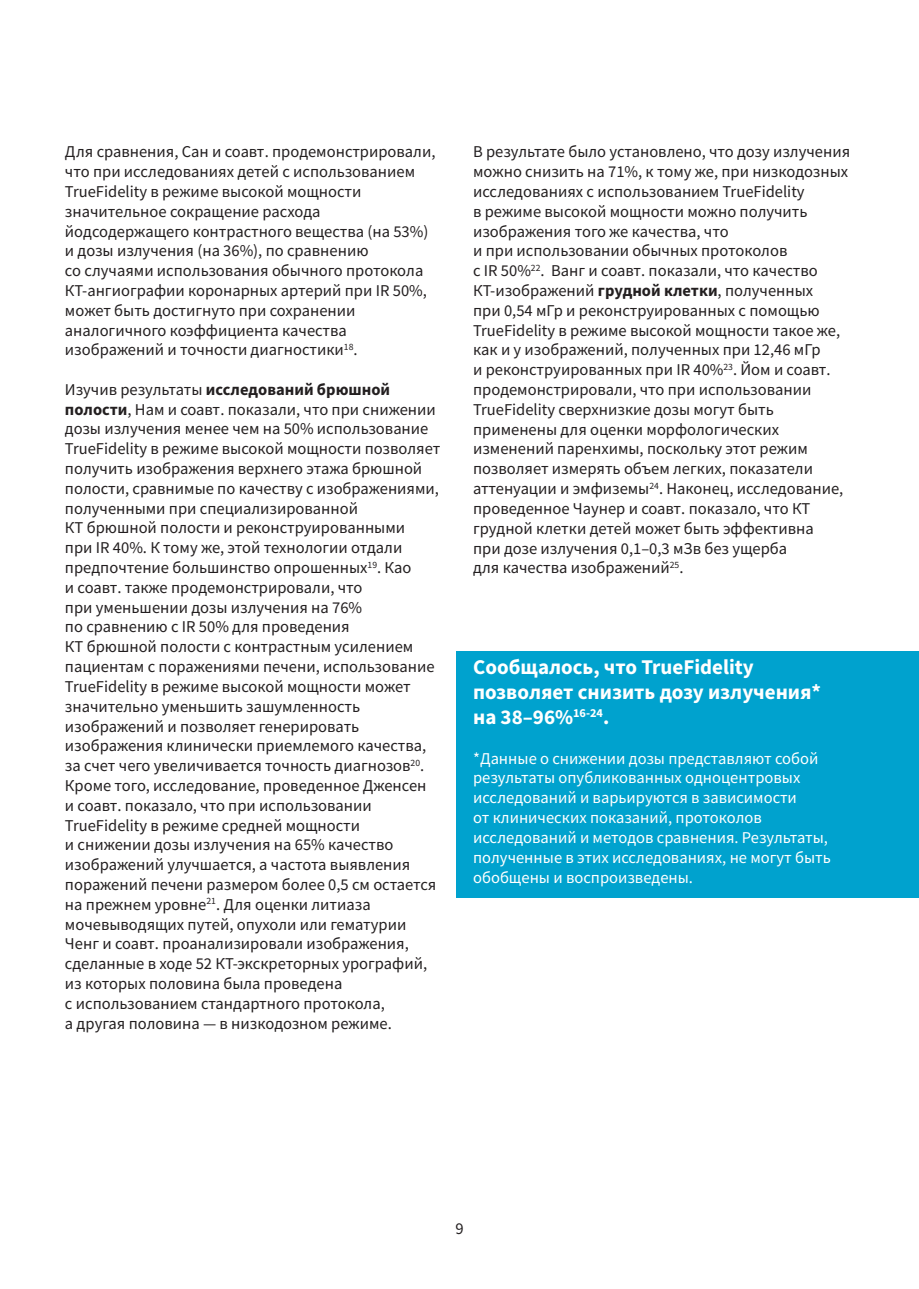
<style>
.page{position:relative;width:919px;height:1289px;background:#fff}
.page>*{position:absolute;margin:0;border:0;box-sizing:border-box;transform-origin:0 0}
.t1{font:700 21px/25.2px "Source Sans Pro";color:#fff}
.t2{font:16.5px/19.8px "Source Sans Pro";color:#231f20}
.t3{font:16.5px/19.8px "Source Sans Pro";color:#fff}
.s1{font-weight:700}
</style>
<div class="page">
<div style="left:456px;top:651px;width:462px;height:247px;background:#00a2ce"></div>
<p class="t2" style="left:65px;top:142px;width:372px">Для сравнения, Сан и соавт. продемонстрировали, что при исследованиях детей с использованием TrueFidelity в режиме высокой мощности значительное сокращение расхода йодсодержащего контрастного вещества (на 53%) и дозы излучения (на 36%), по сравнению<br>со случаями использования обычного протокола КТ-ангиографии коронарных артерий при IR 50%, может быть достигнуто при сохранении аналогичного коэффициента качества изображений и точности диагностики<sup>18</sup>.</p>
<p class="t2" style="left:65px;top:379px;width:377px">Изучив результаты <span class="s1">исследований брюшной полости</span>, Нам и соавт. показали, что при снижении дозы излучения менее чем на 50% использование TrueFidelity в режиме высокой мощности позволяет получить изображения верхнего этажа брюшной полости, сравнимые по качеству с изображениями, полученными при специализированной<br>КТ брюшной полости и реконструированными<br>при IR 40%. К тому же, этой технологии отдали предпочтение большинство опрошенных<sup>19</sup>. Као<br>и соавт. также продемонстрировали, что<br>при уменьшении дозы излучения на 76%<br>по сравнению с IR 50% для проведения<br>КТ брюшной полости с контрастным усилением пациентам с поражениями печени, использование TrueFidelity в режиме высокой мощности может значительно уменьшить зашумленность изображений и позволяет генерировать изображения клинически приемлемого качества, за счет чего увеличивается точность диагнозов<sup>20</sup>.<br>Кроме того, исследование, проведенное Дженсен<br>и соавт. показало, что при использовании TrueFidelity в режиме средней мощности<br>и снижении дозы излучения на 65% качество изображений улучшается, а частота выявления поражений печени размером более 0,5 см остается на прежнем уровне<sup>21</sup>. Для оценки литиаза мочевыводящих путей, опухоли или гематурии Ченг и соавт. проанализировали изображения, сделанные в ходе 52 КТ-экскреторных урографий, из которых половина была проведена<br>с использованием стандартного протокола,<br>а другая половина — в низкодозном режиме.</p>
<p class="t2" style="left:473px;top:142px;width:378px">В результате было установлено, что дозу излучения можно снизить на 71%, к тому же, при низкодозных исследованиях с использованием TrueFidelity<br>в режиме высокой мощности можно получить изображения того же качества, что<br>и при использовании обычных протоколов<br>с IR 50%<sup>22</sup>. Ванг и соавт. показали, что качество КТ-изображений <span class="s1">грудной клетки</span>, полученных<br>при 0,54 мГр и реконструированных с помощью TrueFidelity в режиме высокой мощности такое же, как и у изображений, полученных при 12,46 мГр<br>и реконструированных при IR 40%<sup>23</sup>. Йом и соавт. продемонстрировали, что при использовании TrueFidelity сверхнизкие дозы могут быть применены для оценки морфологических изменений паренхимы, поскольку этот режим позволяет измерять объем легких, показатели аттенуации и эмфиземы<sup>24</sup>. Наконец, исследование, проведенное Чаунер и соавт. показало, что КТ грудной клетки детей может быть эффективна<br>при дозе излучения 0,1–0,3 мЗв без ущерба<br>для качества изображений<sup>25</sup>.</p>
<p class="t1" style="left:473px;top:653px;width:349px">Сообщалось, что TrueFidelity позволяет снизить дозу излучения* на 38–96%<sup>16-24</sup>.</p>
<p class="t3" style="left:473px;top:748px;width:359px">*Данные о снижении дозы представляют собой результаты опубликованных одноцентровых исследований и варьируются в зависимости<br>от клинических показаний, протоколов исследований и методов сравнения. Результаты, полученные в этих исследованиях, не могут быть обобщены и воспроизведены.</p>
<p class="t2" style="left:455px;top:1218px;width:10px">9</p>
</div>
